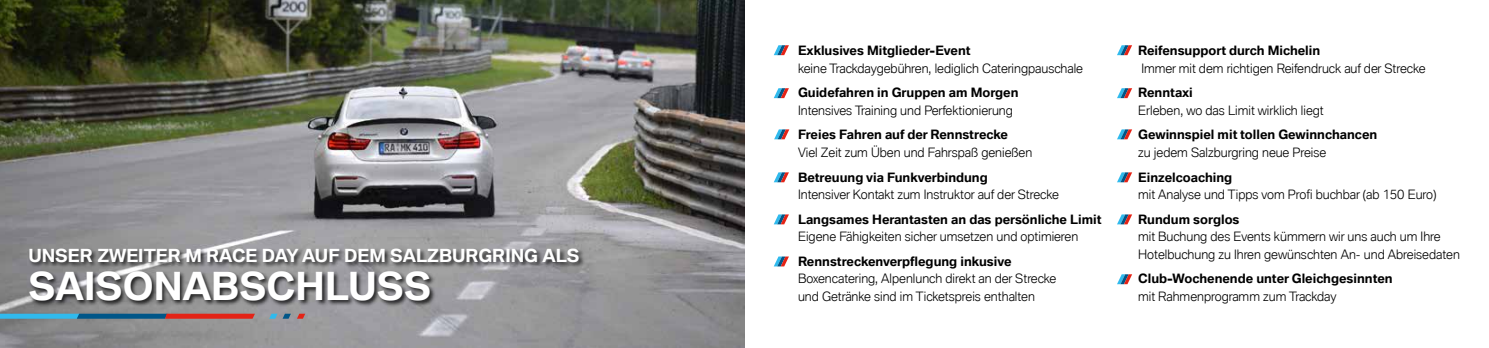
<style>
.page{position:relative;width:1489px;height:348px;background:#fff}
.page>*{position:absolute;margin:0;border:0;box-sizing:border-box;transform-origin:0 0}
.t1{font:700 37.5px "BMW Type Global Pro";color:#fff}
.t2{font:700 17.5px "BMW Type Global Pro";color:#fff}
.t3{font:300 12.5px/17.5px "BMW Type Global Pro";color:#000}
.t4{font:700 12.5px "BMW Type Global Pro";color:#000}
</style>
<div class="page">
<img style="left:0;top:0;width:744px;height:347px">
<svg style="left:774px;top:88px;width:15px;height:10px"></svg>
<svg style="left:774px;top:45px;width:15px;height:10px"></svg>
<svg style="left:774px;top:129px;width:15px;height:10px"></svg>
<svg style="left:774px;top:172px;width:15px;height:10px"></svg>
<svg style="left:774px;top:214px;width:15px;height:10px"></svg>
<svg style="left:774px;top:256px;width:15px;height:10px"></svg>
<svg style="left:1117px;top:45px;width:15px;height:10px"></svg>
<svg style="left:1117px;top:88px;width:15px;height:10px"></svg>
<svg style="left:1117px;top:129px;width:15px;height:10px"></svg>
<svg style="left:1117px;top:172px;width:15px;height:10px"></svg>
<svg style="left:1117px;top:214px;width:15px;height:10px"></svg>
<svg style="left:1117px;top:274px;width:15px;height:10px"></svg>
<div style="left:28px;top:247px;width:557px;height:59px;background:#000;opacity:.75"></div>
<svg style="left:0;top:313px;width:255px;height:5px"></svg>
<svg style="left:269px;top:313px;width:22px;height:5px"></svg>
<svg style="left:297px;top:313px;width:8px;height:5px"></svg>
<h2 class="t2" style="left:28px;top:245px;width:552px">UNSER ZWEITER M RACE DAY AUF DEM SALZBURGRING ALS</h2>
<h1 class="t1" style="left:28px;top:264px;width:404px">SAISONABSCHLUSS</h1>
<p class="t4" style="left:798px;top:43px;width:174px">Exklusives Mitglieder-Event</p>
<p class="t3" style="left:798px;top:60px;width:286px">keine Trackdaygebühren, lediglich Cateringpauschale</p>
<p class="t4" style="left:798px;top:85px;width:222px">Guidefahren in Gruppen am Morgen</p>
<p class="t3" style="left:798px;top:102px;width:216px">Intensives Training und Perfektionierung</p>
<p class="t4" style="left:798px;top:127px;width:211px">Freies Fahren auf der Rennstrecke</p>
<p class="t3" style="left:798px;top:144px;width:236px">Viel Zeit zum Üben und Fahrspaß genießen</p>
<p class="t4" style="left:798px;top:170px;width:191px">Betreuung via Funkverbindung</p>
<p class="t3" style="left:798px;top:186px;width:262px">Intensiver Kontakt zum Instruktor auf der Strecke</p>
<p class="t4" style="left:798px;top:212px;width:305px">Langsames Herantasten an das persönliche Limit</p>
<p class="t3" style="left:798px;top:228px;width:282px">Eigene Fähigkeiten sicher umsetzen und optimieren</p>
<p class="t4" style="left:798px;top:254px;width:215px">Rennstreckenverpflegung inkusive</p>
<p class="t3" style="left:798px;top:270px;width:260px">Boxencatering, Alpenlunch direkt an der Strecke und Getränke sind im Ticketspreis enthalten</p>
<p class="t4" style="left:1138px;top:43px;width:183px">Reifensupport durch Michelin</p>
<p class="t3" style="left:1141px;top:60px;width:286px">Immer mit dem richtigen Reifendruck auf der Strecke</p>
<p class="t4" style="left:1138px;top:85px;width:56px">Renntaxi</p>
<p class="t3" style="left:1138px;top:102px;width:187px">Erleben, wo das Limit wirklich liegt</p>
<p class="t4" style="left:1138px;top:127px;width:241px">Gewinnspiel mit tollen Gewinnchancen</p>
<p class="t3" style="left:1138px;top:144px;width:190px">zu jedem Salzburgring neue Preise</p>
<p class="t4" style="left:1138px;top:170px;width:96px">Einzelcoaching</p>
<p class="t3" style="left:1138px;top:186px;width:300px">mit Analyse und Tipps vom Profi buchbar (ab 150 Euro)</p>
<p class="t4" style="left:1138px;top:212px;width:103px">Rundum sorglos</p>
<p class="t3" style="left:1138px;top:228px;width:323px">mit Buchung des Events kümmern wir uns auch um Ihre<br>Hotelbuchung zu Ihren gewünschten An- und Abreisedaten</p>
<p class="t4" style="left:1138px;top:271px;width:256px">Club-Wochenende unter Gleichgesinnten</p>
<p class="t3" style="left:1138px;top:288px;width:200px">mit Rahmenprogramm zum Trackday</p>
</div>
